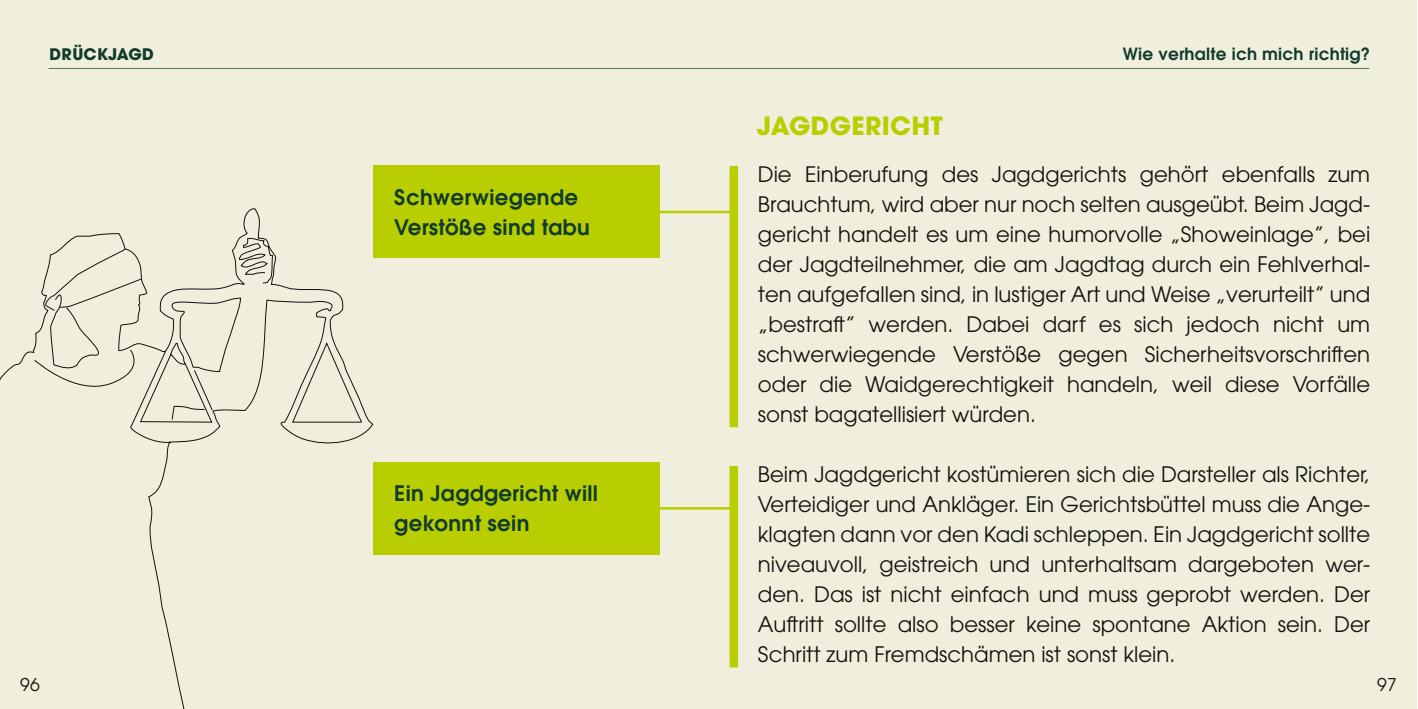
<style>
.page{position:relative;width:1418px;height:709px;background:#fff}
.page>*{position:absolute;margin:0;border:0;box-sizing:border-box;transform-origin:0 0}
.Unterkapitel_Headlin{font:700 25px "ITC Avant Gardefor FRA";letter-spacing:.015em;color:#b8ce00}
.Fließtext_mit_Absatz{font:21.25px/30px "ITC Avant Gardefor FRA";color:#12120d;text-align:justify}
.Textaushänger{font:600 21.25px/30px "ITC Avant Gardefor FRA";letter-spacing:.015em;color:#113b2b}
.t1{font:17.5px "ITC Avant Gardefor FRA";color:#12120d}
.t2{font:600 16.75px "ITC Avant Gardefor FRA";letter-spacing:.015em;color:#113b2b}
.t3{font:700 15.75px "ITC Avant Gardefor FRA";letter-spacing:.015em;color:#113b2b}
</style>
<div class="page">
<div style="left:0;top:0;width:1416px;height:709px;background:#f0efdd"></div>
<hr style="left:49px;top:68px;width:1320px;height:1px;background:#537564">
<hr style="left:657px;top:211px;width:73px;height:2px;background:#b8ce00">
<hr style="left:657px;top:507px;width:73px;height:2px;background:#b8ce00">
<div style="left:373px;top:166px;width:286px;height:92px;background:#b8ce00"></div>
<div style="left:373px;top:462px;width:286px;height:92px;background:#b8ce00"></div>
<div style="left:729px;top:166px;width:9px;height:261px;background:#b8ce00"></div>
<div style="left:729px;top:466px;width:9px;height:201px;background:#b8ce00"></div>
<svg style="left:0;top:208px;width:373px;height:501px"></svg>
<p class="t3" style="left:50px;top:44px;width:106px">DRÜCKJAGD</p>
<p class="t2" style="left:1122px;top:43px;width:249px">Wie verhalte ich mich richtig?</p>
<p class="Textaushänger" style="left:394px;top:182px;width:197px">Schwerwiegende<br>Verstöße sind tabu</p>
<p class="Textaushänger" style="left:394px;top:478px;width:205px">Ein Jagdgericht will gekonnt sein</p>
<p class="Unterkapitel_Headlin" style="left:756px;top:109px;width:188px">JAGDGERICHT</p>
<p class="Fließtext_mit_Absatz" style="left:758px;top:159px;width:614px">Die Einberufung des Jagdgerichts gehört ebenfalls zum Brauchtum, wird aber nur noch selten ausgeübt. Beim Jagd&shy;gericht handelt es um eine humorvolle „Showeinlage”, bei der Jagdteilnehmer, die am Jagdtag durch ein Fehlverhal&shy;ten aufgefallen sind, in lustiger Art und Weise „verurteilt” und „bestraft” werden. Dabei darf es sich jedoch nicht um schwerwiegende Verstöße gegen Sicherheitsvorschriften oder die Waidgerechtigkeit handeln, weil diese Vorfälle sonst bagatellisiert würden.</p>
<p class="Fließtext_mit_Absatz" style="left:758px;top:459px;width:614px">Beim Jagdgericht kostümieren sich die Darsteller als Richter, Verteidiger und Ankläger. Ein Gerichtsbüttel muss die Ange&shy;klagten dann vor den Kadi schleppen. Ein Jagdgericht sollte niveauvoll, geistreich und unterhaltsam dargeboten wer&shy;den. Das ist nicht einfach und muss geprobt werden. Der Auftritt sollte also besser keine spontane Aktion sein. Der Schritt zum Fremdschämen ist sonst klein.</p>
<p class="t1" style="left:20px;top:673px;width:21px">96</p>
<p class="t1" style="left:1377px;top:673px;width:21px">97</p>
</div>
